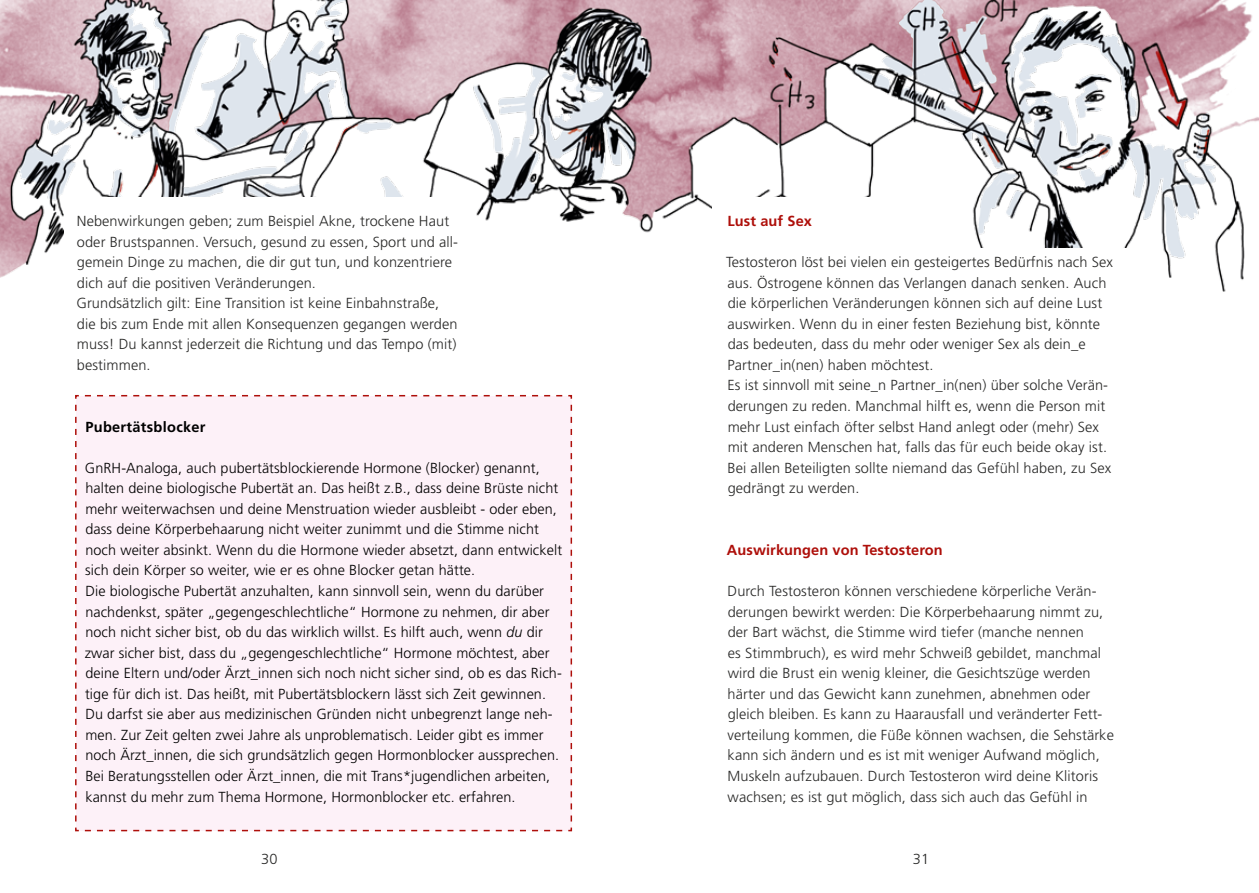
<style>
.page{position:relative;width:1259px;height:893px;background:#fff}
.page>*{position:absolute;margin:0;border:0;box-sizing:border-box;transform-origin:0 0}
.t1{font:300 14.55px/20.5px "Frutiger LT Std";letter-spacing:.005em;color:#282827}
.t2{font:300 14.55px/20.5px "Frutiger LT Std";letter-spacing:.005em;color:#000}
.t3{font:700 14.55px "Frutiger LT Std";letter-spacing:.005em;color:#ae0f0a}
.t4{font:700 14.55px "Frutiger LT Std";letter-spacing:.02em;color:#000}
.s1{font-style:italic}
</style>
<div class="page">
<img style="left:0;top:0;width:1259px;height:292px">
<div style="left:712px;top:249px;width:417px;height:257px;background:#fff"></div>
<div style="left:712px;top:198px;width:209px;height:257px;background:#fff"></div>
<div style="left:64px;top:198px;width:399px;height:257px;background:#fff"></div>
<div style="left:75px;top:395px;width:498px;height:437px;background:#fdf1f8"></div>
<p class="t1" style="left:76px;top:211px;width:383px">Nebenwirkungen geben; zum Beispiel Akne, trockene Haut oder Brustspannen. Versuch, gesund zu essen, Sport und all&shy;gemein Dinge zu machen, die dir gut tun, und konzentriere dich auf die positiven Veränderungen.<br>Grundsätzlich gilt: Eine Transition ist keine Einbahnstraße, die bis zum Ende mit allen Konsequenzen gegangen werden muss! Du kannst jederzeit die Richtung und das Tempo (mit) bestimmen.</p>
<p class="t4" style="left:85px;top:418px;width:121px">Pubertätsblocker</p>
<p class="t2" style="left:85px;top:458px;width:479px">GnRH-Analoga, auch pubertätsblockierende Hormone (Blocker) genannt, halten deine biologische Pubertät an. Das heißt z.B., dass deine Brüste nicht mehr weiterwachsen und deine Menstruation wieder ausbleibt - oder eben, dass deine Körperbehaarung nicht weiter zunimmt und die Stimme nicht noch weiter absinkt. Wenn du die Hormone wieder absetzt, dann entwickelt sich dein Körper so weiter, wie er es ohne Blocker getan hätte.<br>Die biologische Pubertät anzuhalten, kann sinnvoll sein, wenn du darüber nachdenkst, später „gegengeschlechtliche“ Hormone zu nehmen, dir aber noch nicht sicher bist, ob du das wirklich willst. Es hilft auch, wenn <span class="s1">du</span> dir zwar sicher bist, dass du „gegengeschlechtliche“ Hormone möchtest, aber deine Eltern und/oder Ärzt_innen sich noch nicht sicher sind, ob es das Rich&shy;tige für dich ist. Das heißt, mit Pubertätsblockern lässt sich Zeit gewinnen.<br>Du darfst sie aber aus medizinischen Gründen nicht unbegrenzt lange neh&shy;men. Zur Zeit gelten zwei Jahre als unproblematisch. Leider gibt es immer noch Ärzt_innen, die sich grundsätzlich gegen Hormonblocker aussprechen.<br>Bei Beratungsstellen oder Ärzt_innen, die mit Trans*jugendlichen arbeiten, kannst du mehr zum Thema Hormone, Hormonblocker etc. erfahren.</p>
<p class="t3" style="left:727px;top:212px;width:86px">Lust auf Sex</p>
<p class="t1" style="left:726px;top:252px;width:388px">Testosteron löst bei vielen ein gesteigertes Bedürfnis nach Sex aus. Östrogene können das Verlangen danach senken. Auch die körperlichen Veränderungen können sich auf deine Lust auswirken. Wenn du in einer festen Beziehung bist, könnte das bedeuten, dass du mehr oder weniger Sex als dein_e Partner_in(nen) haben möchtest.<br>Es ist sinnvoll mit seine_n Partner_in(nen) über solche Verän&shy;derungen zu reden. Manchmal hilft es, wenn die Person mit mehr Lust einfach öfter selbst Hand anlegt oder (mehr) Sex mit anderen Menschen hat, falls das für euch beide okay ist.<br>Bei allen Beteiligten sollte niemand das Gefühl haben, zu Sex gedrängt zu werden.</p>
<p class="t3" style="left:727px;top:541px;width:217px">Auswirkungen von Testosteron</p>
<p class="t1" style="left:727px;top:581px;width:388px">Durch Testosteron können verschiedene körperliche Verän&shy;derungen bewirkt werden: Die Körperbehaarung nimmt zu, der Bart wächst, die Stimme wird tiefer (manche nennen<br>es Stimmbruch), es wird mehr Schweiß gebildet, manchmal wird die Brust ein wenig kleiner, die Gesichtszüge werden härter und das Gewicht kann zunehmen, abnehmen oder gleich bleiben. Es kann zu Haarausfall und veränderter Fett&shy;verteilung kommen, die Füße können wachsen, die Sehstärke kann sich ändern und es ist mit weniger Aufwand möglich, Muskeln aufzubauen. Durch Testosteron wird deine Klitoris wachsen; es ist gut möglich, dass sich auch das Gefühl in</p>
<p class="t1" style="left:261px;top:848px;width:18px">30</p>
<p class="t1" style="left:913px;top:848px;width:18px">31</p>
</div>
